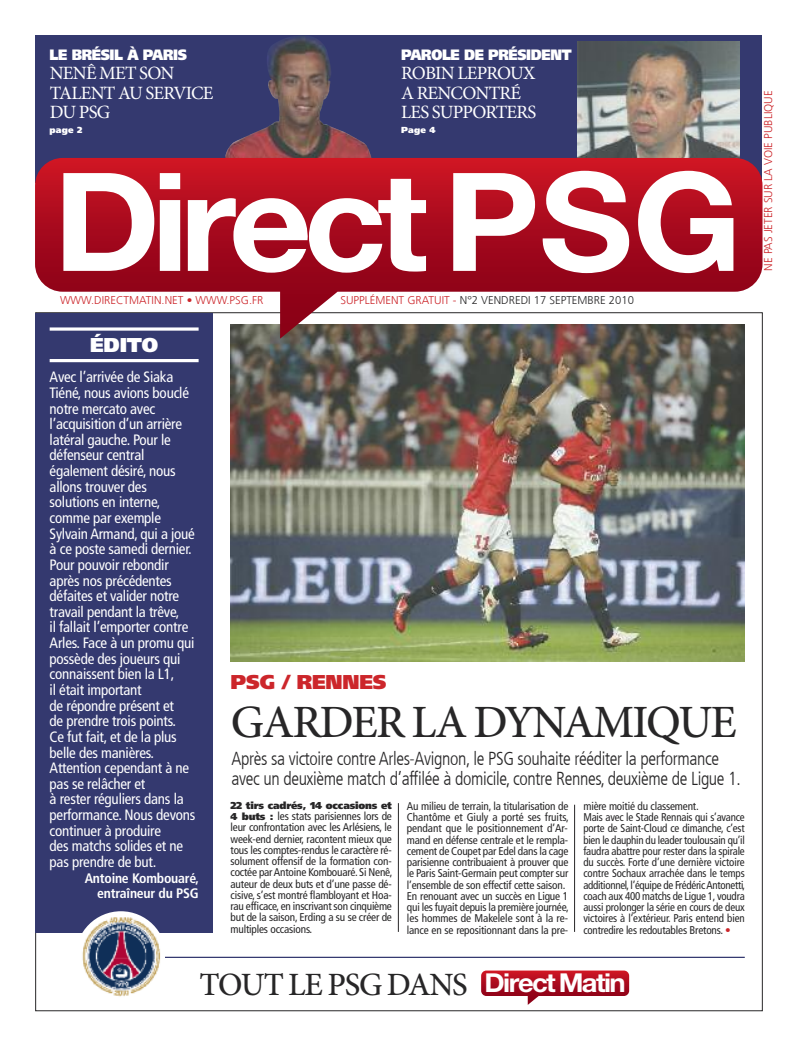
<style>
.page{position:relative;width:798px;height:1046px;background:#fff}
.page>*{position:absolute;margin:0;border:0;box-sizing:border-box;transform-origin:0 0}
.t1{font:700 136.88px "Helvetica Neue";letter-spacing:-.06em;color:#fff;scale:1.05 1}
.t2{font:500 46.25px "Minion Pro";letter-spacing:-.04em;color:#272627}
.t3{font:500 32.5px "Minion Pro";letter-spacing:-.04em;color:#272627}
.t4{font:700 26px "Helvetica Neue";letter-spacing:-.06em;color:#fff;scale:1.05 1}
.t5{font:900 20px "Frutiger LT Com";letter-spacing:-.01em;color:#cc262b}
.t6{font:900 20px "Frutiger LT Com";letter-spacing:-.015em;color:#fff}
.t7{font:300 condensed 18.75px/20px "Frutiger LT Com";letter-spacing:-.02em;color:#272627;scale:.96 1}
.t8{font:18.75px/19px "Minion Pro";letter-spacing:-.04em;color:#fff}
.t9{font:condensed 15px/15.6px "Frutiger LT Com";letter-spacing:-.015em;color:#fff}
.t10{font:900 15px "Frutiger LT Com";letter-spacing:-.03em;color:#fff;scale:.9 1}
.t11{font:700 condensed 13.75px/15.6px "Frutiger LT Com";letter-spacing:-.015em;color:#fff;text-align:right}
.t12{font:condensed 11.25px/11.2px "Frutiger LT Com";letter-spacing:-.015em;color:#272627}
.t13{font:300 11.25px "Frutiger LT Com";color:#cc262b}
.t14{font:300 11.25px "Frutiger LT Com";color:#272627}
.t15{font:900 10px "Frutiger LT Com";letter-spacing:-.015em;color:#272627}
.t16{font:900 8.75px "Frutiger LT Com";color:#fff}
.s1{color:#cc262b}
.s2{font-weight:900;font-stretch:normal;font-size:10px}
</style>
<div class="page">
<img style="left:230px;top:338px;width:514px;height:323px">
<div style="left:35px;top:313px;width:178px;height:619px;background:#34396f"></div>
<hr style="left:50px;top:359px;width:148px;height:3px;background:#fff">
<div style="left:35px;top:35px;width:726px;height:148px;background:#34396f"></div>
<hr style="left:104px;top:956px;width:640px;height:1px;background:#34396f">
<img style="left:577px;top:41px;width:162px;height:117px">
<img style="left:225px;top:36px;width:146px;height:122px">
<svg style="left:35px;top:158px;width:727px;height:180px"></svg>
<hr style="left:574px;top:804px;width:1px;height:127px;background:#272627">
<hr style="left:398px;top:803px;width:1px;height:128px;background:#272627">
<img style="left:77px;top:911px;width:88px;height:86px">
<svg style="left:481px;top:970px;width:148px;height:34px"></svg>
<h3 class="t10" style="left:50px;top:49px;width:154px">LE BRÉSIL À PARIS</h3>
<h3 class="t8" style="left:50px;top:66px;width:165px">NENÊ MET SON<br>TALENT AU SERVICE<br>DU PSG</h3>
<p class="t16" style="left:50px;top:126px;width:34px">PAGE 2</p>
<h1 class="t1" style="left:53px;top:137px;width:656px">Direct PSG</h1>
<h3 class="t10" style="left:401px;top:49px;width:191px">PAROLE DE PRÉSIDENT</h3>
<h3 class="t8" style="left:401px;top:66px;width:136px">ROBIN LEPROUX<br>A RENCONTRÉ<br>LES SUPPORTERS</h3>
<p class="t16" style="left:401px;top:126px;width:36px">PAGE 4</p>
<p class="t13" style="left:60px;top:295px;width:205px">WWW.DIRECTMATIN.NET • WWW.PSG.FR</p>
<p class="t14" style="left:340px;top:295px;width:295px"><span class="s1">SUPPLÉMENT GRATUIT -</span> N°2 VENDREDI 17 SEPTEMBRE 2010</p>
<h3 class="t6" style="left:90px;top:337px;width:69px">ÉDITO</h3>
<p class="t9" style="left:50px;top:370px;width:147px">Avec l’arrivée de Siaka<br>Tiéné, nous avions bouclé notre mercato avec l’acquisition d’un arrière latéral gauche. Pour le défenseur central également désiré, nous allons trouver des solutions en interne, comme par exemple<br>Sylvain Armand, qui a joué à ce poste samedi dernier.<br>Pour pouvoir rebondir après nos précédentes défaites et valider notre travail pendant la trêve,<br>il fallait l’emporter contre<br>Arles. Face à un promu qui possède des joueurs qui connaissent bien la L1,<br>il était important<br>de répondre présent et<br>de prendre trois points.<br>Ce fut fait, et de la plus belle des manières.<br>Attention cependant à ne pas se relâcher et<br>à rester réguliers dans la performance. Nous devons continuer à produire<br>des matchs solides et ne pas prendre de but.</p>
<p class="t11" style="left:85px;top:871px;width:116px">Antoine Kombouaré, entraîneur du PSG</p>
<h3 class="t5" style="left:230px;top:673px;width:157px">PSG / RENNES</h3>
<h2 class="t2" style="left:231px;top:704px;width:507px">GARDER LA DYNAMIQUE</h2>
<h3 class="t7" style="left:231px;top:750px;width:532px">Après sa victoire contre Arles-Avignon, le PSG souhaite rééditer la performance avec un deuxième match d’affilée à domicile, contre Rennes, deuxième de Ligue 1.</h3>
<p class="t15" style="left:230px;top:801px;width:163px">22 TIRS CADRÉS, 14 OCCASIONS ET</p>
<p class="t12" style="left:230px;top:811px;width:163px;text-align:justify"><span class="s2">4 BUTS :</span> les stats parisiennes lors de leur confrontation avec les Arlésiens, le week-end dernier, racontent mieux que tous les comptes-rendus le caractère ré&shy;solument offensif de la formation con&shy;coctée parAntoine Kombouaré. Si Nenê, auteur de deux buts et d’une passe dé&shy;cisive, s’est montré flambloyant et Hoa&shy;rau efficace, en inscrivant son cinquième but de la saison, Erding a su se créer de multiples occasions.</p>
<p class="t12" style="left:407px;top:801px;width:163px">Au milieu de terrain, la titularisation de Chantôme et Giuly a porté ses fruits, pendant que le positionnement d’Ar&shy;mand en défense centrale et le rempla&shy;cement de Coupet par Edel dans la cage parisienne contribuaient à prouver que le Paris Saint-Germain peut compter sur l’ensemble de son effectif cette saison.<br>En renouant avec un succès en Ligue 1 qui les fuyait depuis la première journée, les hommes de Makelele sont à la re&shy;lance en se repositionnant dans la pre-</p>
<p class="t12" style="left:583px;top:801px;width:163px">mière moitié du classement.<br>Mais avec le Stade Rennais qui s’avance porte de Saint-Cloud ce dimanche, c’est bien le dauphin du leader toulousain qu’il faudra abattre pour rester dans la spirale du succès. Forte d’une dernière victoire contre Sochaux arrachée dans le temps additionnel, l’équipe de FrédéricAntonetti, coach aux 400 matchs de Ligue 1, voudra aussi prolonger la série en cours de deux victoires à l’extérieur. Paris entend bien contredire les redoutables Bretons. <span class="s1">•</span></p>
<h3 class="t3" style="left:199px;top:971px;width:270px">TOUT LE PSG DANS</h3>
<h3 class="t4" style="left:484px;top:966px;width:136px">Direct Matin</h3>
<p class="t13" style="left:763px;top:270px;width:181px;rotate:-90deg">NE PAS JETER SUR LA VOIE PUBLIQUE</p>
</div>
